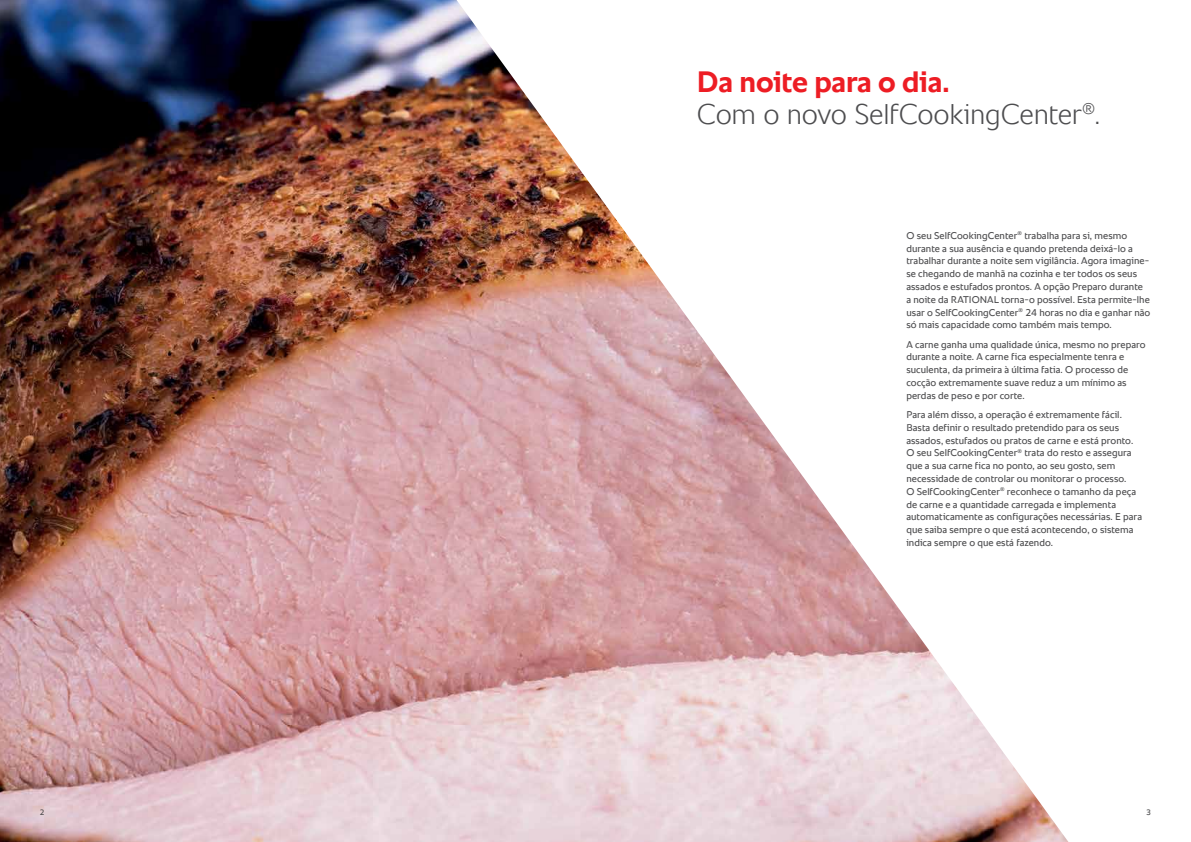
<style>
.page{position:relative;width:1191px;height:842px;background:#fff}
.page>*{position:absolute;margin:0;border:0;box-sizing:border-box;transform-origin:0 0}
.t1{font:700 30px "RATIONAL Sans TT";letter-spacing:-.005em;color:#ed1d24}
.t2{font:300 29px "RATIONAL Sans TT";letter-spacing:-.01em;color:#4d4d4f}
.t3{font:10px/12.8px "RATIONAL Sans TT";letter-spacing:.005em;color:#4d4d4f}
.t4{font:8px "RATIONAL Sans TT";color:#4d4d4f}
</style>
<div class="page">
<img style="left:0;top:0;width:1068px;height:842px">
<p class="t4" style="left:40px;top:806px;width:6px">2</p>
<h1 class="t1" style="left:697px;top:60px;width:254px">Da noite para o dia.</h1>
<h2 class="t2" style="left:697px;top:93px;width:405px">Com o novo SelfCookingCenter<sup>®</sup>.</h2>
<p class="t3" style="left:906px;top:229px;width:245px">O seu SelfCookingCenter<sup>®</sup> trabalha para si, mesmo durante a sua ausência e quando pretenda deixá-lo a trabalhar durante a noite sem vigilância. Agora imagine&shy;se chegando de manhã na cozinha e ter todos os seus assados e estufados prontos. A opção Preparo durante<br>a noite da RATIONAL torna-o possível. Esta permite-lhe usar o SelfCookingCenter<sup>®</sup> 24 horas no dia e ganhar não só mais capacidade como também mais tempo.</p>
<p class="t3" style="left:906px;top:338px;width:241px">A carne ganha uma qualidade única, mesmo no preparo durante a noite. A carne fica especialmente tenra e suculenta, da primeira à última fatia. O processo de cocção extremamente suave reduz a um mínimo as perdas de peso e por corte.</p>
<p class="t3" style="left:906px;top:408px;width:237px">Para além disso, a operação é extremamente fácil.<br>Basta definir o resultado pretendido para os seus assados, estufados ou pratos de carne e está pronto.<br>O seu SelfCookingCenter<sup>®</sup> trata do resto e assegura que a sua carne fica no ponto, ao seu gosto, sem necessidade de controlar ou monitorar o processo.<br>O SelfCookingCenter<sup>®</sup> reconhece o tamanho da peça de carne e a quantidade carregada e implementa automaticamente as configurações necessárias. E para que saiba sempre o que está acontecendo, o sistema indica sempre o que está fazendo.</p>
<p class="t4" style="left:1146px;top:806px;width:6px">3</p>
</div>
